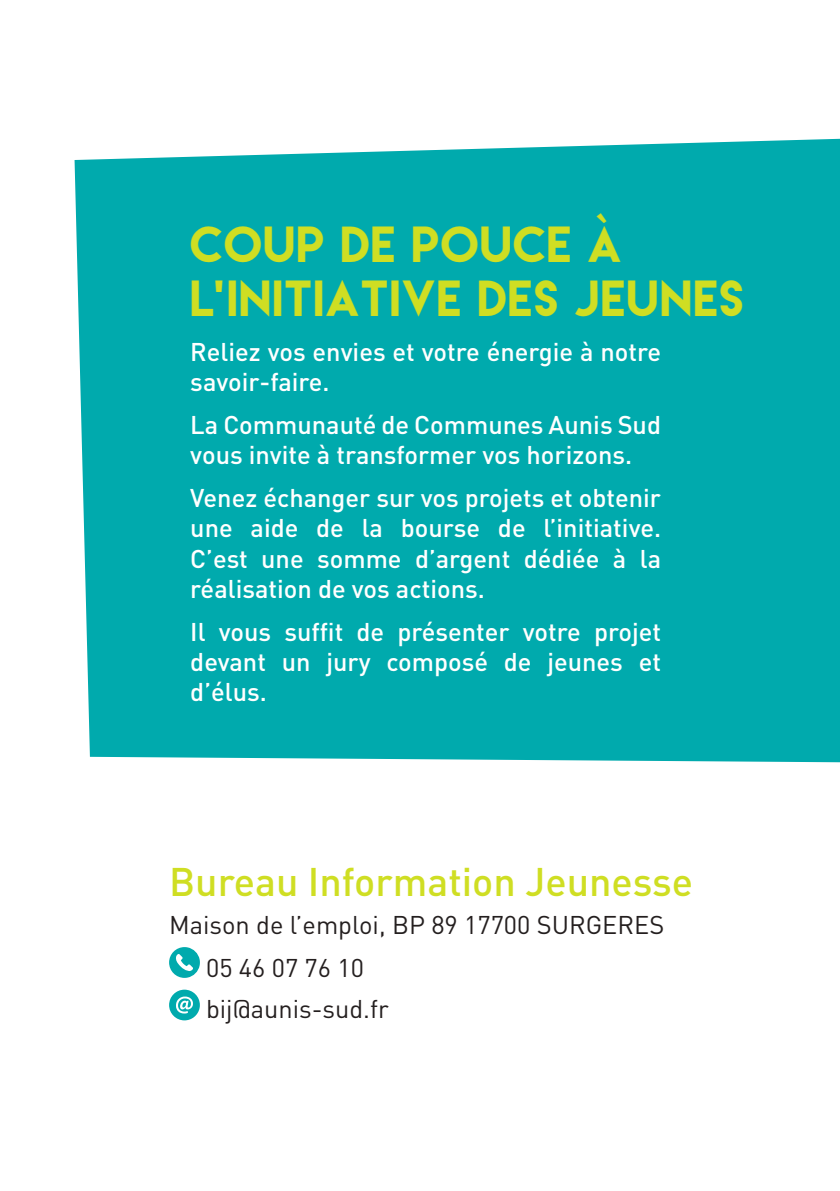
<style>
.page{position:relative;width:840px;height:1191px;background:#fff}
.page>*{position:absolute;margin:0;border:0;box-sizing:border-box;transform-origin:0 0}
.t1{font:45px/54.2px "Lemon Milk";letter-spacing:.03em;color:#cfde23}
.t2{font:500 39.4px "DIN";color:#cfde23}
.t3{font:500 25.4px/30.4px "DIN";color:#fff}
.t4{font:25.4px/42px "DIN";color:#241f1f}
</style>
<div class="page">
<div style="left:74px;top:139px;width:765px;height:623px;background:#00aaad"></div>
<svg style="left:169px;top:947px;width:31px;height:31px"></svg>
<svg style="left:169px;top:989px;width:31px;height:31px"></svg>
<h1 class="t1" style="left:190px;top:216px;width:554px">COUP DE POUCE À<br>L’INITIATIVE DES JEUNES</h1>
<p class="t3" style="left:190px;top:336px;width:472px">Reliez vos envies et votre énergie à notre savoir-faire.</p>
<p class="t3" style="left:190px;top:409px;width:472px">La Communauté de Communes Aunis Sud vous invite à transformer vos horizons.</p>
<p class="t3" style="left:190px;top:481px;width:472px;text-align:justify">Venez échanger sur vos projets et obtenir une aide de la bourse de l’initiative.<br>C’est une somme d’argent dédiée à la réalisation de vos actions.</p>
<p class="t3" style="left:190px;top:615px;width:472px;text-align:justify">Il vous suffit de présenter votre projet devant un jury composé de jeunes et d’élus.</p>
<h2 class="t2" style="left:169px;top:856px;width:525px">Bureau Information Jeunesse</h2>
<p class="t4" style="left:206px;top:903px;width:459px;text-indent:-37px">Maison de l’emploi, BP 89 17700 SURGERES<br>05 46 07 76 10<br>bij@aunis-sud.fr</p>
</div>
